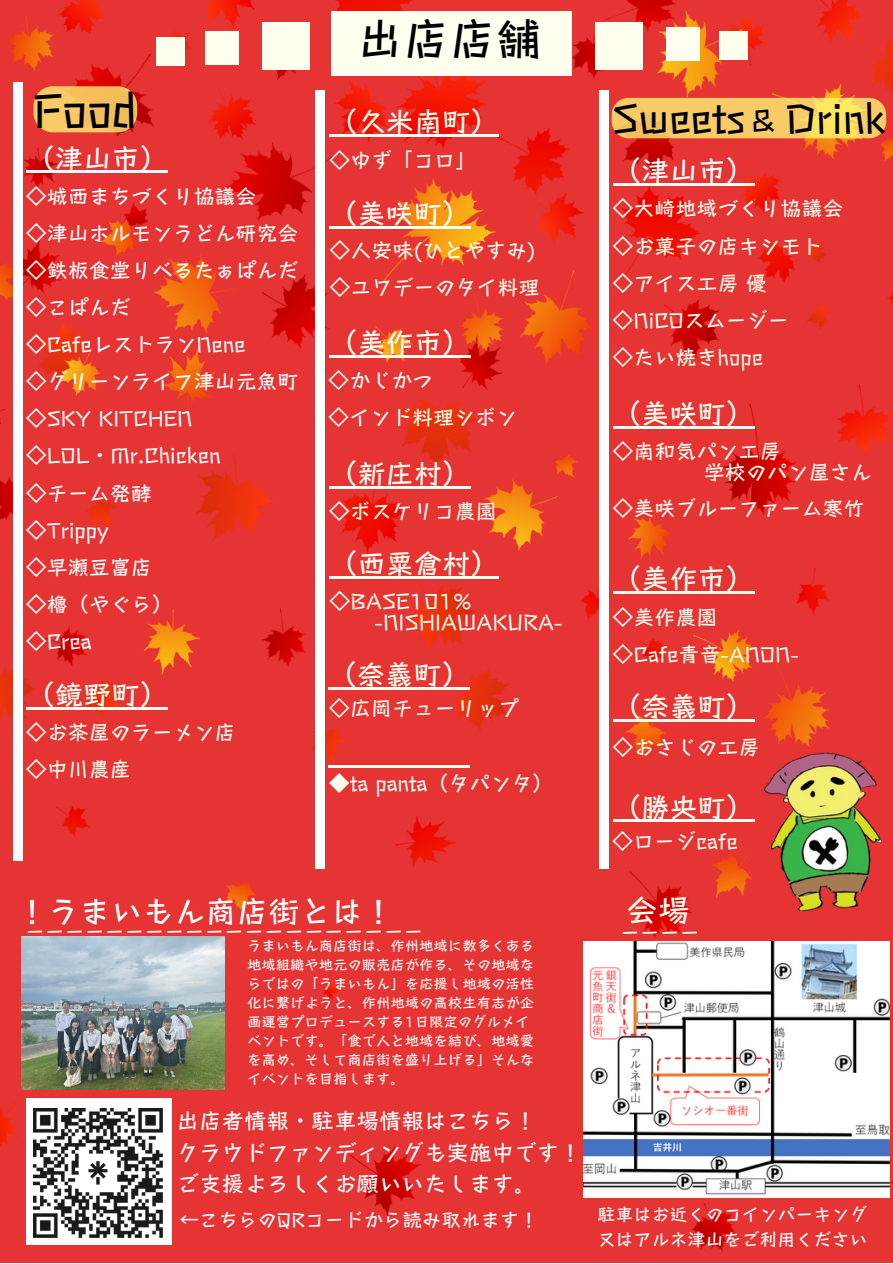
<style>
.page{position:relative;width:893px;height:1264px;background:#fff}
.page>*{position:absolute;margin:0;border:0;box-sizing:border-box;transform-origin:0 0}
.t1{font:46.35px "Canva Stick Std B";color:#000}
.t2{font:40.2px "Canva Stick Std B";color:#000}
.t3{font:31.95px "Canva Stick Std B";color:#fffff0}
.t4{font:31.5px "Canva Stick Std B";color:#fff}
.t5{font:29.85px "Canva Stick Std B";color:#000}
.t6{font:28.35px "Canva Stick Std B";color:#fffff0}
.t7{font:28.35px "Canva Stick Std B";color:#fff}
.t8{font:22.5px "Canva Stick Std B";color:#fff}
.t9{font:21.45px "Canva Stick Std B";color:#fffff0}
.t10{font:21.15px "Canva Stick Std B";color:#fffff0}
.t11{font:21px "Canva Stick Std B";color:#fffff0}
.t12{font:21px "Canva Stick Std B";color:#fff}
.t13{font:19.95px "Canva Stick Std B";color:#fffff0}
.t14{font:19.5px "Canva Stick Std B";color:#fff}
.t15{font:18px "Canva Stick Std B";color:#fff}
.t16{font:14.4px/19px "Canva Stick Std B";color:#fff}
</style>
<div class="page">
<img style="left:0;top:0;width:892px;height:1262px">
<div style="left:331px;top:11px;width:241px;height:64px;background:#fffff0"></div>
<div style="left:595px;top:22px;width:47px;height:47px;background:#fffff0"></div>
<div style="left:156px;top:37px;width:29px;height:29px;background:#fffff0"></div>
<div style="left:666px;top:27px;width:33px;height:33px;background:#fffff0"></div>
<svg style="left:34px;top:86px;width:103px;height:46px;background:#f3ba5c"></svg>
<div style="left:13px;top:82px;width:9px;height:778px;background:#fff"></div>
<div style="left:719px;top:31px;width:29px;height:29px;background:#fffff0"></div>
<div style="left:262px;top:22px;width:47px;height:47px;background:#fffff0"></div>
<div style="left:205px;top:31px;width:33px;height:34px;background:#fffff0"></div>
<hr style="left:612px;top:591px;width:142px;height:2px;background:#fffff0">
<hr style="left:612px;top:426px;width:142px;height:2px;background:#fffff0">
<div style="left:315px;top:90px;width:10px;height:778px;background:#fff"></div>
<div style="left:598px;top:90px;width:10px;height:779px;background:#fff"></div>
<img style="left:21px;top:936px;width:204px;height:153px">
<div style="left:26px;top:1098px;width:145px;height:146px;background:#fff"></div>
<img style="left:618px;top:689px;width:274px;height:243px">
<img style="left:33px;top:1108px;width:130px;height:129px">
<img style="left:583px;top:941px;width:306px;height:256px">
<hr style="left:26px;top:171px;width:142px;height:2px;background:#fff">
<svg style="left:611px;top:98px;width:275px;height:40px;background:#f8ca63"></svg>
<hr style="left:612px;top:183px;width:142px;height:2px;background:#fff">
<hr style="left:612px;top:719px;width:142px;height:2px;background:#fffff0">
<hr style="left:612px;top:819px;width:142px;height:3px;background:#fffff0">
<hr style="left:329px;top:576px;width:170px;height:3px;background:#fffff0">
<hr style="left:26px;top:707px;width:142px;height:2px;background:#fffff0">
<hr style="left:329px;top:134px;width:170px;height:2px;background:#fffff0">
<hr style="left:329px;top:227px;width:141px;height:2px;background:#fffff0">
<hr style="left:329px;top:355px;width:141px;height:2px;background:#fffff0">
<hr style="left:329px;top:486px;width:141px;height:2px;background:#fffff0">
<hr style="left:328px;top:687px;width:142px;height:3px;background:#fffff0">
<hr style="left:328px;top:765px;width:142px;height:3px;background:#fffff0">
<p class="t1" style="left:34px;top:86px;width:105px">Food</p>
<p class="t7" style="left:26px;top:144px;width:143px">（津山市）</p>
<p class="t12" style="left:26px;top:185px;width:232px">◇城西まちづくり協議会</p>
<p class="t12" style="left:26px;top:222px;width:274px">◇津山ホルモンうどん研究会</p>
<p class="t12" style="left:26px;top:259px;width:274px">◇鉄板食堂りべるたぁぱんだ</p>
<p class="t12" style="left:26px;top:296px;width:106px">◇こぱんだ</p>
<p class="t12" style="left:26px;top:333px;width:221px">◇CafeレストランNene</p>
<p class="t12" style="left:26px;top:371px;width:274px">◇グリーンライフ津山元魚町</p>
<p class="t12" style="left:26px;top:408px;width:168px">◇SKY KITCHEN</p>
<p class="t12" style="left:26px;top:445px;width:196px">◇LOL・Mr.Chicken</p>
<p class="t12" style="left:26px;top:482px;width:127px">◇チーム発酵</p>
<p class="t12" style="left:26px;top:519px;width:85px">◇Trippy</p>
<p class="t12" style="left:26px;top:556px;width:127px">◇早瀬豆富店</p>
<p class="t12" style="left:26px;top:593px;width:148px">◇櫓（やぐら）</p>
<p class="t12" style="left:26px;top:630px;width:67px">◇Crea</p>
<p class="t6" style="left:26px;top:680px;width:143px">（鏡野町）</p>
<p class="t11" style="left:26px;top:721px;width:211px">◇お茶屋のラーメン店</p>
<p class="t11" style="left:26px;top:758px;width:106px">◇中川農産</p>
<p class="t1" style="left:357px;top:15px;width:187px">出店店舗</p>
<p class="t6" style="left:329px;top:107px;width:171px">（久米南町）</p>
<p class="t11" style="left:329px;top:150px;width:148px">◇ゆず「コロ」</p>
<p class="t6" style="left:329px;top:199px;width:143px">（美咲町）</p>
<p class="t11" style="left:329px;top:239px;width:208px">◇人安味(ひとやすみ)</p>
<p class="t11" style="left:329px;top:276px;width:211px">◇ユワデーのタイ料理</p>
<p class="t6" style="left:329px;top:328px;width:143px">（美作市）</p>
<p class="t11" style="left:328px;top:370px;width:106px">◇かじかつ</p>
<p class="t11" style="left:328px;top:407px;width:190px">◇インド料理シボン</p>
<p class="t6" style="left:329px;top:458px;width:143px">（新庄村）</p>
<p class="t11" style="left:329px;top:500px;width:169px">◇ボスケリコ農園</p>
<p class="t6" style="left:329px;top:549px;width:171px">（西粟倉村）</p>
<p class="t9" style="left:374px;top:611px;width:190px">-NISHIAWAKURA-</p>
<p class="t9" style="left:329px;top:590px;width:144px">◇BASE101%</p>
<p class="t6" style="left:328px;top:660px;width:143px">（奈義町）</p>
<p class="t10" style="left:329px;top:697px;width:192px">◇広岡チューリップ</p>
<p class="t11" style="left:329px;top:772px;width:226px">◆ta panta（タパンタ）</p>
<p class="t4" style="left:16px;top:895px;width:379px">！うまいもん商店街とは！</p>
<p class="t13" style="left:25px;top:921px;width:400px">ーーーーーーーーーーーーーーーーーーーー</p>
<p class="t16" style="left:247px;top:935px;width:288px">うまいもん商店街は、作州地域に数多くある地域組織や地元の販売店が作る、その地域ならではの「うまいもん」を応援し地域の活性化に繋げようと、作州地域の高校生有志が企画運営プロデュースする1日限定のグルメイベントです。「食で人と地域を結び、地域愛を高め、そして商店街を盛り上げる」そんなイベントを目指します。</p>
<p class="t8" style="left:176px;top:1109px;width:361px">出店者情報・駐車場情報はこちら！</p>
<p class="t8" style="left:176px;top:1140px;width:406px">クラウドファンディングも実施中です！</p>
<p class="t8" style="left:176px;top:1172px;width:361px">ご支援よろしくお願いいたします。</p>
<p class="t14" style="left:179px;top:1209px;width:361px">←こちらのQRコードから読み取れます！</p>
<p class="t2" style="left:611px;top:97px;width:136px">Sweets</p>
<p class="t5" style="left:747px;top:105px;width:31px">＆</p>
<p class="t2" style="left:786px;top:97px;width:101px">Drink</p>
<p class="t7" style="left:612px;top:156px;width:143px">（津山市）</p>
<p class="t11" style="left:612px;top:198px;width:232px">◇大崎地域づくり協議会</p>
<p class="t11" style="left:612px;top:235px;width:211px">◇お菓子の店キシモト</p>
<p class="t11" style="left:612px;top:272px;width:156px">◇アイス工房優</p>
<p class="t11" style="left:612px;top:309px;width:178px">◇NiCOスムージー</p>
<p class="t11" style="left:612px;top:346px;width:152px">◇たい焼きhope</p>
<p class="t6" style="left:612px;top:399px;width:143px">（美咲町）</p>
<p class="t11" style="left:612px;top:440px;width:169px">◇南和気パン工房</p>
<p class="t11" style="left:704px;top:461px;width:169px">学校のパン屋さん</p>
<p class="t11" style="left:612px;top:497px;width:250px">◇美咲ブルーファーム寒竹</p>
<p class="t6" style="left:612px;top:564px;width:143px">（美作市）</p>
<p class="t11" style="left:612px;top:606px;width:106px">◇美作農園</p>
<p class="t11" style="left:612px;top:643px;width:188px">◇Cafe青音-ANON-</p>
<p class="t6" style="left:612px;top:692px;width:143px">（奈義町）</p>
<p class="t11" style="left:612px;top:736px;width:148px">◇おさじの工房</p>
<p class="t6" style="left:612px;top:792px;width:143px">（勝央町）</p>
<p class="t11" style="left:612px;top:830px;width:127px">◇ロージcafe</p>
<p class="t3" style="left:626px;top:893px;width:65px">会場</p>
<p class="t13" style="left:620px;top:922px;width:81px">ーーーー</p>
<p class="t15" style="left:597px;top:1204px;width:271px">駐車はお近くのコインパーキング</p>
<p class="t15" style="left:597px;top:1229px;width:271px">又はアルネ津山をご利用ください</p>
</div>
